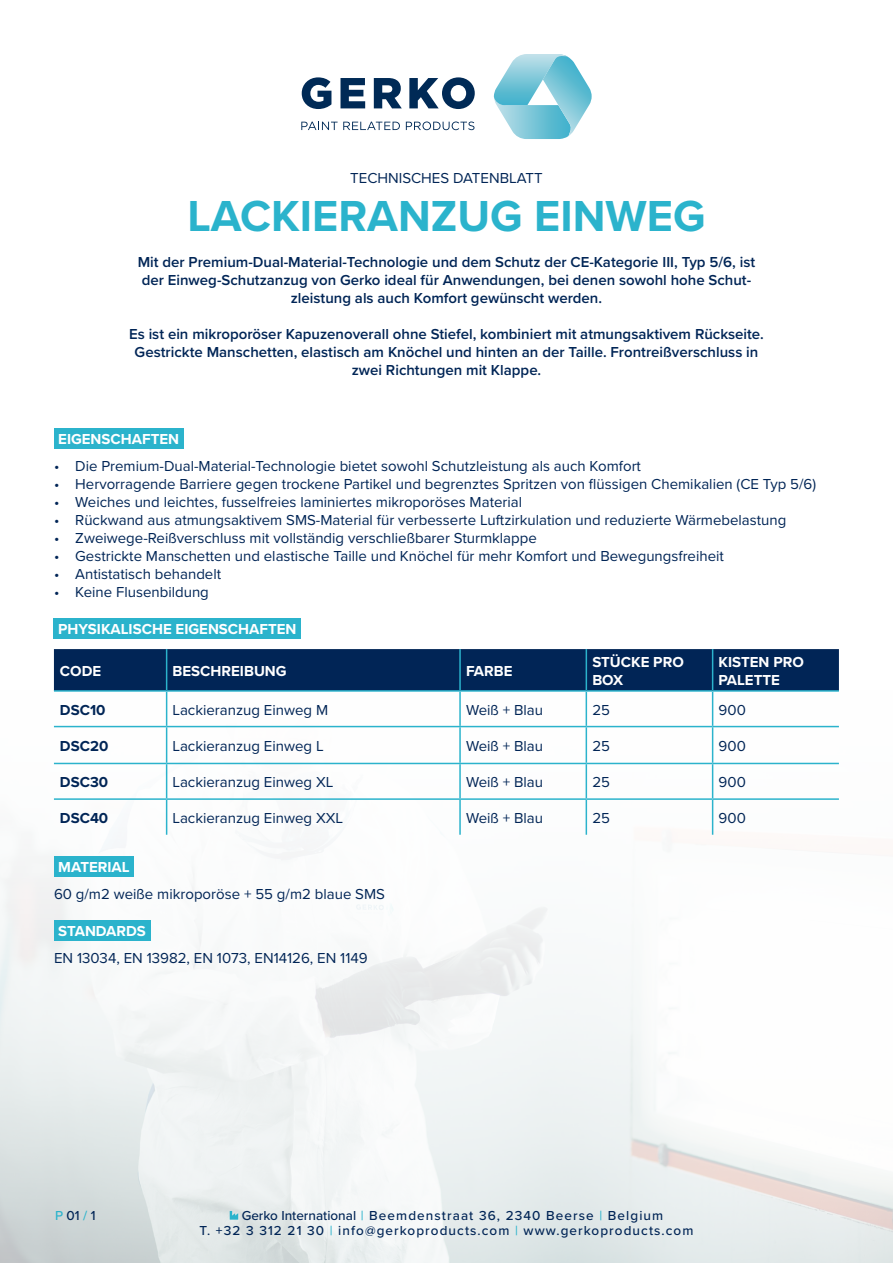
<style>
.page{position:relative;width:893px;height:1263px;background:#fff}
.page>*{position:absolute;margin:0;border:0;box-sizing:border-box;transform-origin:0 0}
.t1{font:700 45px "Proxima Nova";color:#2bb3cc}
.t2{font:15px "Proxima Nova";color:#012556}
.t3{font:600 15px/18px "Proxima Nova";color:#012556;text-align:center}
.t4{font:700 15px/18px "Proxima Nova";color:#fff}
.t5{font:700 15px "Proxima Nova";color:#012556}
.t6{font:500 13.5px/15px "Proxima Nova";letter-spacing:.08em;color:#012556}
.s1{color:#2bb3cc}
</style>
<div class="page">
<svg style="left:301px;top:122px;width:99px;height:8px"></svg>
<svg style="left:406px;top:122px;width:68px;height:8px"></svg>
<svg style="left:302px;top:77px;width:29px;height:32px"></svg>
<svg style="left:340px;top:78px;width:25px;height:30px"></svg>
<svg style="left:374px;top:78px;width:28px;height:30px"></svg>
<svg style="left:409px;top:77px;width:66px;height:32px"></svg>
<svg style="left:494px;top:54px;width:98px;height:85px"></svg>
<img style="left:0;top:663px;width:893px;height:600px">
<svg style="left:230px;top:1211px;width:8px;height:8px"></svg>
<div style="left:54px;top:428px;width:129px;height:20px;background:#2bb3cc"></div>
<div style="left:54px;top:856px;width:80px;height:20px;background:#2bb3cc"></div>
<div style="left:54px;top:920px;width:96px;height:20px;background:#2bb3cc"></div>
<div style="left:54px;top:618px;width:247px;height:20px;background:#2bb3cc"></div>
<div style="left:54px;top:649px;width:785px;height:41px;background:#012556"></div>
<hr style="left:166px;top:649px;width:1px;height:41px;background:#2bb3cc">
<hr style="left:459px;top:649px;width:2px;height:41px;background:#2bb3cc">
<hr style="left:586px;top:649px;width:1px;height:41px;background:#2bb3cc">
<hr style="left:712px;top:649px;width:1px;height:41px;background:#2bb3cc">
<hr style="left:166px;top:692px;width:1px;height:34px;background:#2bb3cc">
<hr style="left:166px;top:727px;width:1px;height:36px;background:#2bb3cc">
<hr style="left:166px;top:764px;width:1px;height:34px;background:#2bb3cc">
<hr style="left:166px;top:800px;width:1px;height:35px;background:#2bb3cc">
<hr style="left:459px;top:692px;width:2px;height:34px;background:#2bb3cc">
<hr style="left:586px;top:692px;width:1px;height:34px;background:#2bb3cc">
<hr style="left:459px;top:727px;width:2px;height:36px;background:#2bb3cc">
<hr style="left:586px;top:727px;width:1px;height:36px;background:#2bb3cc">
<hr style="left:459px;top:764px;width:2px;height:34px;background:#2bb3cc">
<hr style="left:586px;top:764px;width:1px;height:34px;background:#2bb3cc">
<hr style="left:459px;top:800px;width:2px;height:35px;background:#2bb3cc">
<hr style="left:586px;top:800px;width:1px;height:35px;background:#2bb3cc">
<hr style="left:712px;top:692px;width:1px;height:34px;background:#2bb3cc">
<hr style="left:712px;top:727px;width:1px;height:36px;background:#2bb3cc">
<hr style="left:712px;top:764px;width:1px;height:34px;background:#2bb3cc">
<hr style="left:712px;top:800px;width:1px;height:35px;background:#2bb3cc">
<hr style="left:54px;top:690px;width:113px;height:2px;background:#2bb3cc">
<hr style="left:167px;top:690px;width:293px;height:2px;background:#2bb3cc">
<hr style="left:460px;top:690px;width:126px;height:2px;background:#2bb3cc">
<hr style="left:586px;top:690px;width:127px;height:2px;background:#2bb3cc">
<hr style="left:713px;top:690px;width:126px;height:2px;background:#2bb3cc">
<hr style="left:54px;top:726px;width:113px;height:1px;background:#2bb3cc">
<hr style="left:167px;top:726px;width:293px;height:1px;background:#2bb3cc">
<hr style="left:460px;top:726px;width:126px;height:1px;background:#2bb3cc">
<hr style="left:586px;top:726px;width:127px;height:1px;background:#2bb3cc">
<hr style="left:713px;top:726px;width:126px;height:1px;background:#2bb3cc">
<hr style="left:54px;top:763px;width:113px;height:1px;background:#2bb3cc">
<hr style="left:167px;top:763px;width:293px;height:1px;background:#2bb3cc">
<hr style="left:460px;top:763px;width:126px;height:1px;background:#2bb3cc">
<hr style="left:586px;top:763px;width:127px;height:1px;background:#2bb3cc">
<hr style="left:713px;top:763px;width:126px;height:1px;background:#2bb3cc">
<hr style="left:54px;top:798px;width:113px;height:2px;background:#2bb3cc">
<hr style="left:167px;top:798px;width:293px;height:2px;background:#2bb3cc">
<hr style="left:460px;top:798px;width:126px;height:2px;background:#2bb3cc">
<hr style="left:586px;top:798px;width:127px;height:2px;background:#2bb3cc">
<hr style="left:713px;top:798px;width:126px;height:2px;background:#2bb3cc">
<p class="t2" style="left:350px;top:167px;width:194px">TECHNISCHES DATENBLATT</p>
<p class="t1" style="left:187px;top:182px;width:520px">LACKIERANZUG EINWEG</p>
<p class="t3" style="left:138px;top:252px;width:619px">Mit der Premium-Dual-Material-Technologie und dem Schutz der CE-Kategorie III, Typ 5/6, ist der Einweg-Schutzanzug von Gerko ideal für Anwendungen, bei denen sowohl hohe Schut&shy;zleistung als auch Komfort gewünscht werden.</p>
<p class="t3" style="left:129px;top:324px;width:636px">Es ist ein mikroporöser Kapuzenoverall ohne Stiefel, kombiniert mit atmungsaktivem Rückseite.<br>Gestrickte Manschetten, elastisch am Knöchel und hinten an der Taille. Frontreißverschluss in zwei Richtungen mit Klappe.</p>
<p class="t4" style="left:58px;top:430px;width:122px">EIGENSCHAFTEN</p>
<p class="t2" style="left:54px;top:455px;width:588px">• Die Premium-Dual-Material-Technologie bietet sowohl Schutzleistung als auch Komfort</p>
<p class="t2" style="left:54px;top:473px;width:764px">• Hervorragende Barriere gegen trockene Partikel und begrenztes Spritzen von flüssigen Chemikalien (CE Typ 5/6)</p>
<p class="t2" style="left:54px;top:491px;width:470px">• Weiches und leichtes, fusselfreies laminiertes mikroporöses Material</p>
<p class="t2" style="left:54px;top:509px;width:734px">• Rückwand aus atmungsaktivem SMS-Material für verbesserte Luftzirkulation und reduzierte Wärmebelastung</p>
<p class="t2" style="left:54px;top:527px;width:484px">• Zweiwege-Reißverschluss mit vollständig verschließbarer Sturmklappe</p>
<p class="t2" style="left:54px;top:545px;width:671px">• Gestrickte Manschetten und elastische Taille und Knöchel für mehr Komfort und Bewegungsfreiheit</p>
<p class="t2" style="left:54px;top:563px;width:169px">• Antistatisch behandelt</p>
<p class="t2" style="left:54px;top:581px;width:156px">• Keine Flusenbildung</p>
<p class="t4" style="left:58px;top:620px;width:240px">PHYSIKALISCHE EIGENSCHAFTEN</p>
<p class="t4" style="left:60px;top:662px;width:43px">CODE</p>
<p class="t4" style="left:173px;top:662px;width:116px">BESCHREIBUNG</p>
<p class="t4" style="left:466px;top:662px;width:48px">FARBE</p>
<p class="t4" style="left:592px;top:653px;width:93px">STÜCKE PRO<br>BOX</p>
<p class="t4" style="left:719px;top:653px;width:87px">KISTEN PRO<br>PALETTE</p>
<p class="t5" style="left:60px;top:698px;width:47px">DSC10</p>
<p class="t2" style="left:173px;top:698px;width:157px">Lackieranzug Einweg M</p>
<p class="t2" style="left:466px;top:698px;width:79px">Weiß + Blau</p>
<p class="t2" style="left:592px;top:698px;width:19px">25</p>
<p class="t2" style="left:719px;top:698px;width:29px">900</p>
<p class="t5" style="left:60px;top:735px;width:50px">DSC20</p>
<p class="t2" style="left:173px;top:735px;width:153px">Lackieranzug Einweg L</p>
<p class="t2" style="left:466px;top:735px;width:79px">Weiß + Blau</p>
<p class="t2" style="left:592px;top:735px;width:19px">25</p>
<p class="t2" style="left:719px;top:735px;width:29px">900</p>
<p class="t5" style="left:60px;top:771px;width:50px">DSC30</p>
<p class="t2" style="left:173px;top:771px;width:162px">Lackieranzug Einweg XL</p>
<p class="t2" style="left:466px;top:771px;width:79px">Weiß + Blau</p>
<p class="t2" style="left:592px;top:771px;width:19px">25</p>
<p class="t2" style="left:719px;top:771px;width:29px">900</p>
<p class="t5" style="left:60px;top:807px;width:50px">DSC40</p>
<p class="t2" style="left:173px;top:807px;width:172px">Lackieranzug Einweg XXL</p>
<p class="t2" style="left:466px;top:807px;width:79px">Weiß + Blau</p>
<p class="t2" style="left:592px;top:807px;width:19px">25</p>
<p class="t2" style="left:719px;top:807px;width:29px">900</p>
<p class="t4" style="left:58px;top:858px;width:73px">MATERIAL</p>
<p class="t2" style="left:54px;top:883px;width:333px">60 g/m2 weiße mikroporöse + 55 g/m2 blaue SMS</p>
<p class="t4" style="left:58px;top:922px;width:89px">STANDARDS</p>
<p class="t2" style="left:54px;top:947px;width:315px">EN 13034, EN 13982, EN 1073, EN14126, EN 1149</p>
<p class="t6" style="left:55px;top:1207px;width:42px"><span class="s1">P</span> 01 <span class="s1">/</span> 1</p>
<p class="t6" style="left:199px;top:1207px;width:495px;text-indent:42px">Gerko International <span class="s1">|</span> Beemdenstraat 36, 2340 Beerse <span class="s1">|</span> Belgium<br>T. +32 3 312 21 30 <span class="s1">|</span> info@gerkoproducts.com <span class="s1">|</span> www.gerkoproducts.com</p>
</div>
